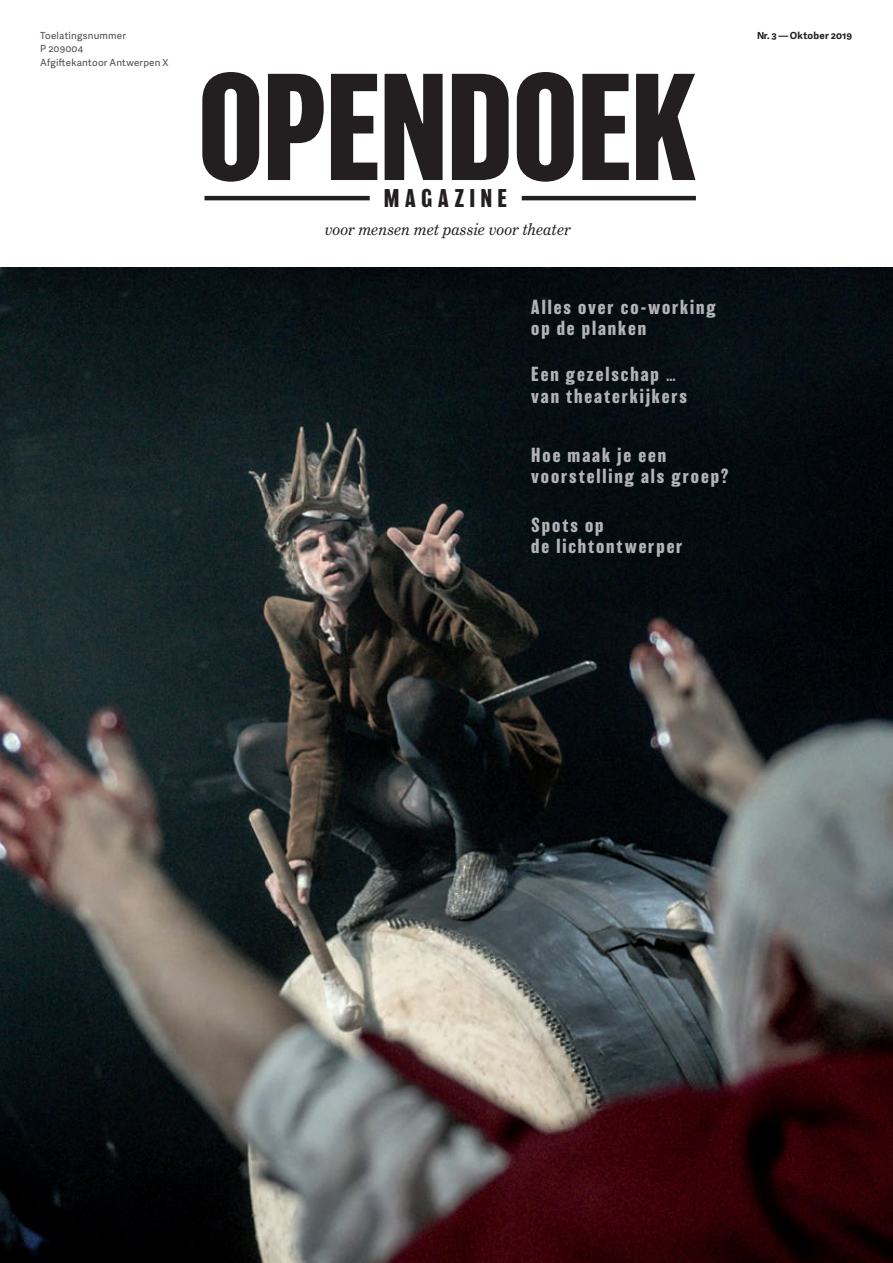
<style>
.page{position:relative;width:893px;height:1263px;background:#fff}
.page>*{position:absolute;margin:0;border:0;box-sizing:border-box;transform-origin:0 0}
.t1{font:700 139.65px "Balboa";letter-spacing:-.02em;color:#231f20}
.t2{font:700 23.7px "Balboa";letter-spacing:.23em;color:#231f20}
.t3{font:700 18.75px/21.5px "Balboa";letter-spacing:.1em;color:#b2b3b7}
.t4{font:italic 16.5px "Grad";color:#231f20}
.t5{font:9.75px/13.5px "Adelle Sans";letter-spacing:.02em;color:#494a4b}
.t6{font:700 9.75px "Adelle Sans";letter-spacing:.02em;color:#231f20}
</style>
<div class="page">
<hr style="left:205px;top:196px;width:165px;height:4px;background:#231f20">
<hr style="left:522px;top:196px;width:174px;height:4px;background:#231f20">
<img style="left:0;top:268px;width:893px;height:995px">
<p class="t5" style="left:40px;top:28px;width:130px">Toelatingsnummer<br>P 209004<br>Afgiftekantoor Antwerpen X</p>
<p class="t6" style="left:757px;top:28px;width:97px">Nr. 3 — Oktober 2019</p>
<h1 class="t1" style="left:197px;top:48px;width:501px">OPENDOEK</h1>
<p class="t2" style="left:384px;top:185px;width:125px">MAGAZINE</p>
<p class="t4" style="left:325px;top:219px;width:248px">voor mensen met passie voor theater</p>
<p class="t3" style="left:531px;top:296px;width:186px">Alles over co-working op de planken</p>
<p class="t3" style="left:531px;top:364px;width:157px">Een gezelschap … van theaterkijkers</p>
<p class="t3" style="left:531px;top:444px;width:199px">Hoe maak je een voorstelling als groep?</p>
<p class="t3" style="left:531px;top:514px;width:153px">Spots op<br>de lichtontwerper</p>
</div>
